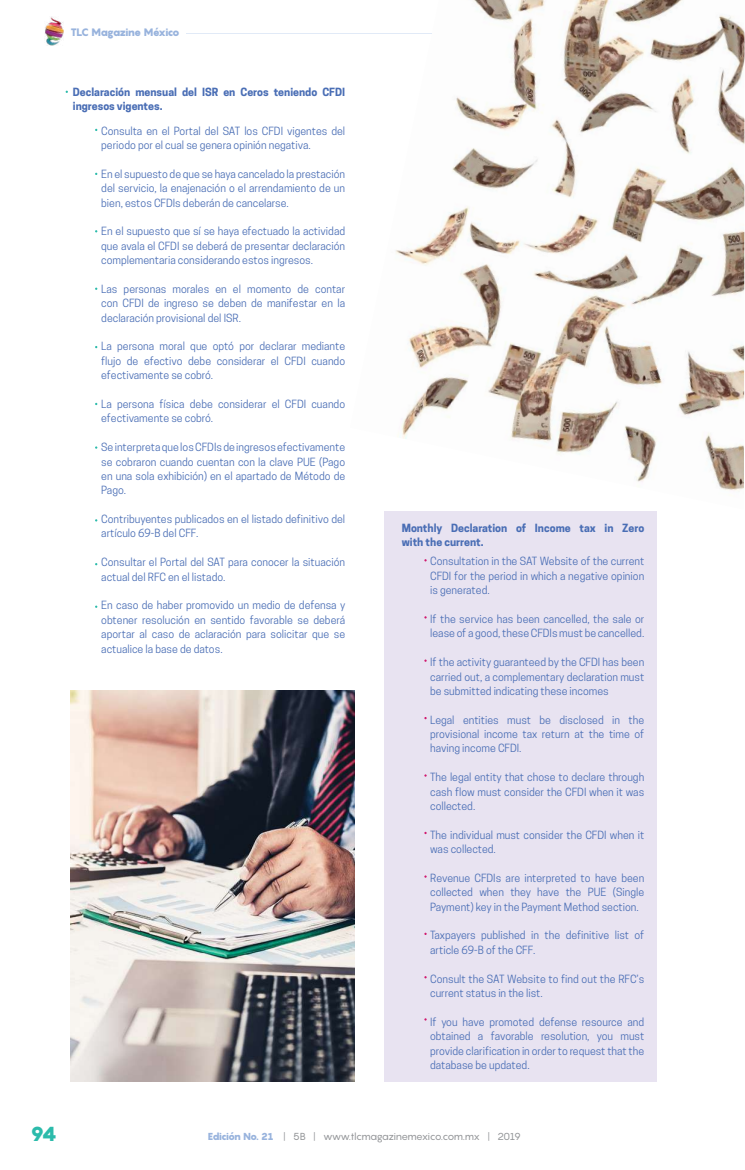
<style>
.page{position:relative;width:745px;height:1170px;background:#fff}
.page>*{position:absolute;margin:0;border:0;box-sizing:border-box;transform-origin:0 0}
.t1{font:900 20px "Pangram";color:#2cbbab}
.t2{font:10.62px/14.4px "Cooper Hewitt";color:#4a6eb5;text-align:justify}
.t3{font:700 10.62px/14.4px "Cooper Hewitt";color:#4a6eb5}
.t4{font:900 10.62px "Pangram";letter-spacing:-.09em;color:#98b3dd}
.t5{font:10px "Pangram";letter-spacing:-.06em;color:#939598}
.s1{font-weight:900;color:#98b3dd}
</style>
<div class="page">
<hr style="left:186px;top:33px;width:470px;height:1px;background:#e1eaf7">
<div style="left:384px;top:511px;width:272px;height:570px;background:#e8e3f1"></div>
<img style="left:71px;top:690px;width:283px;height:391px">
<img style="left:395px;top:0;width:349px;height:491px">
<img style="left:45px;top:17px;width:19px;height:29px">
<p class="t4" style="left:70px;top:25px;width:111px">TLC Magazine México</p>
<p class="t3" style="left:73px;top:85px;width:273px">Declaración mensual del ISR en Ceros teniendo CFDI ingresos vigentes.</p>
<p class="t2" style="left:101px;top:123px;width:245px">Consulta en el Portal del SAT los CFDI vigentes del periodo por el cual se genera opinión negativa.</p>
<p class="t2" style="left:101px;top:167px;width:245px">En el supuesto de que se haya cancelado la prestación del servicio, la enajenación o el arrendamiento de un bien, estos CFDIs deberán de cancelarse.</p>
<p class="t2" style="left:101px;top:224px;width:245px">En el supuesto que sí se haya efectuado la actividad que avala el CFDI se deberá de presentar declaración complementaria considerando estos ingresos.</p>
<p class="t2" style="left:101px;top:282px;width:245px">Las personas morales en el momento de contar con CFDI de ingreso se deben de manifestar en la declaración provisional del ISR.</p>
<p class="t2" style="left:101px;top:339px;width:245px">La persona moral que optó por declarar mediante flujo de efectivo debe considerar el CFDI cuando efectivamente se cobró.</p>
<p class="t2" style="left:101px;top:397px;width:245px">La persona física debe considerar el CFDI cuando efectivamente se cobró.</p>
<p class="t2" style="left:101px;top:440px;width:245px">Se interpreta que los CFDIs de ingresos efectivamente se cobraron cuando cuentan con la clave PUE (Pago en una sola exhibición) en el apartado de Método de Pago.</p>
<p class="t2" style="left:101px;top:512px;width:245px">Contribuyentes publicados en el listado definitivo del artículo 69-B del CFF.</p>
<p class="t2" style="left:101px;top:555px;width:245px">Consultar el Portal del SAT para conocer la situación actual del RFC en el listado.</p>
<p class="t2" style="left:101px;top:598px;width:245px">En caso de haber promovido un medio de defensa y obtener resolución en sentido favorable se deberá aportar al caso de aclaración para solicitar que se actualice la base de datos.</p>
<p class="t3" style="left:401px;top:520px;width:244px">Monthly Declaration of Income tax in Zero with the current.</p>
<p class="t2" style="left:430px;top:554px;width:215px">Consultation in the SAT Website of the current CFDI for the period in which a negative opinion is generated.</p>
<p class="t2" style="left:430px;top:611px;width:215px">If the service has been cancelled, the sale or lease of a good, these CFDIs must be cancelled.</p>
<p class="t2" style="left:430px;top:655px;width:215px">If the activity guaranteed by the CFDI has been carried out, a complementary declaration must be submitted indicating these incomes</p>
<p class="t2" style="left:430px;top:712px;width:215px">Legal entities must be disclosed in the provisional income tax return at the time of having income CFDI.</p>
<p class="t2" style="left:430px;top:770px;width:215px">The legal entity that chose to declare through cash flow must consider the CFDI when it was collected.</p>
<p class="t2" style="left:430px;top:827px;width:215px">The individual must consider the CFDI when it was collected.</p>
<p class="t2" style="left:430px;top:870px;width:215px">Revenue CFDIs are interpreted to have been collected when they have the PUE (Single Payment) key in the Payment Method section.</p>
<p class="t2" style="left:430px;top:928px;width:215px">Taxpayers published in the definitive list of article 69-B of the CFF.</p>
<p class="t2" style="left:430px;top:971px;width:215px">Consult the SAT Website to find out the RFC’s current status in the list.</p>
<p class="t2" style="left:430px;top:1014px;width:215px">If you have promoted defense resource and obtained a favorable resolution, you must provide clarification in order to request that the database be updated.</p>
<h1 class="t1" style="left:30px;top:1119px;width:28px">94</h1>
<p class="t5" style="left:207px;top:1129px;width:314px"><span class="s1">Edición No. 21</span> | 5B | www.tlcmagazinemexico.com.mx | 2019</p>
</div>
